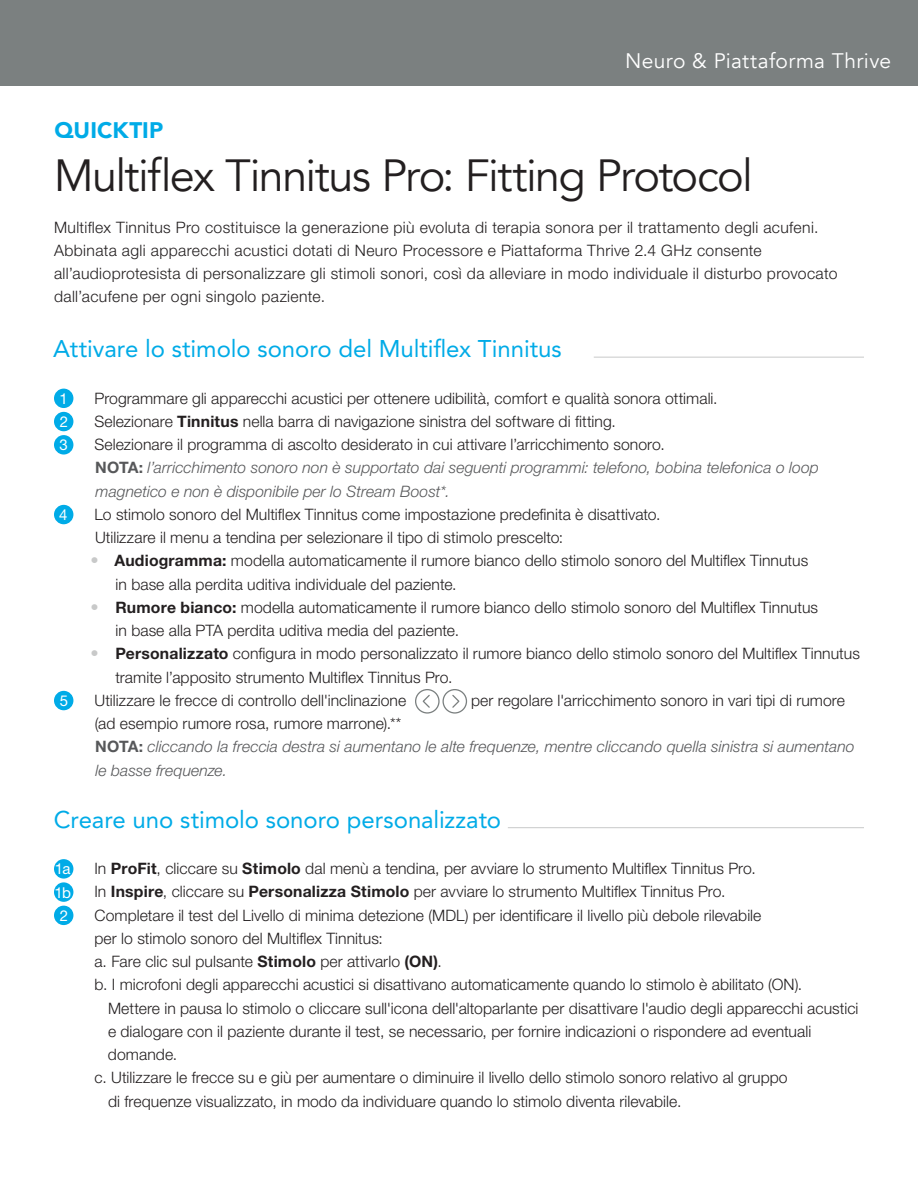
<style>
.page{position:relative;width:918px;height:1188px;background:#fff}
.page>*{position:absolute;margin:0;border:0;box-sizing:border-box;transform-origin:0 0}
.t1{font:45px "Avenir";letter-spacing:-.035em;color:#231f20}
.Section_Header{font:24px "Avenir LT SLI Std Roman";letter-spacing:-.005em;color:#00abe7}
.Bullets_Span_Columns{font:24px "Avenir LT SLI Std Roman";letter-spacing:-.005em;color:#00abe7}
.QuickTIP_Topic_Subheader{font:900 22.5px "Avenir";letter-spacing:.005em;color:#00abe7}
.t2{font:21px "Avenir";letter-spacing:.015em;color:#fff}
.Body_Copy_INDENT{font:300 15.75px/23.2px "Helvetica Neue LT Std";letter-spacing:.005em;color:#231f20}
.Body_Copy_NO_INDENT{font:300 15.75px/23.2px "Helvetica Neue LT Std";letter-spacing:.01em;color:#231f20}
.Note{font:italic 300 15.75px/23.2px "Helvetica Neue LT Std";letter-spacing:.005em;color:#57585a}
.Bullets_Span_Columns-2{font:300 15.75px "Helvetica Neue LT Std";letter-spacing:.005em;color:#231f20}
.Blue_Bubble_Numbers{font:15px "Helvetica Neue LT Std";color:#fff}
.s1{font-weight:700}
.s2{font-weight:700;font-style:normal}
.s3{font-weight:100;font-stretch:condensed;font-size:16.5px;color:#c8c9c9}
</style>
<div class="page">
<hr style="left:594px;top:357px;width:270px;height:1px;background:#c8c9c9">
<hr style="left:508px;top:827px;width:356px;height:1px;background:#c8c9c9">
<div style="left:54px;top:389px;width:19px;height:19px;background:#00abe7;border-radius:50%"></div>
<div style="left:54px;top:412px;width:19px;height:19px;background:#00abe7;border-radius:50%"></div>
<div style="left:54px;top:435px;width:19px;height:20px;background:#00abe7;border-radius:50%"></div>
<div style="left:54px;top:505px;width:19px;height:19px;background:#00abe7;border-radius:50%"></div>
<div style="left:54px;top:691px;width:19px;height:19px;background:#00abe7;border-radius:50%"></div>
<div style="left:415px;top:689px;width:25px;height:25px;border:1px solid #7b8080;border-radius:50%"></div>
<svg style="left:422px;top:694px;width:8px;height:14px"></svg>
<div style="left:442px;top:689px;width:25px;height:25px;border:1px solid #7b8080;border-radius:50%"></div>
<svg style="left:452px;top:695px;width:8px;height:13px"></svg>
<div style="left:54px;top:859px;width:19px;height:20px;background:#00abe7;border-radius:50%"></div>
<div style="left:54px;top:882px;width:19px;height:20px;background:#00abe7;border-radius:50%"></div>
<div style="left:54px;top:906px;width:19px;height:19px;background:#00abe7;border-radius:50%"></div>
<div style="left:0;top:0;width:918px;height:86px;background:#7b8080"></div>
<p class="t2" style="left:625px;top:49px;width:268px">Neuro &amp; Piattaforma Thrive</p>
<p class="QuickTIP_Topic_Subheader" style="left:55px;top:111px;width:110px">QUICKTIP</p>
<p class="t1" style="left:54px;top:149px;width:701px">Multiflex Tinnitus Pro: Fitting Protocol</p>
<p class="Body_Copy_NO_INDENT" style="left:54px;top:215px;width:785px">Multiflex Tinnitus Pro costituisce la generazione più evoluta di terapia sonora per il trattamento degli acufeni.<br>Abbinata agli apparecchi acustici dotati di Neuro Processore e Piattaforma Thrive 2.4 GHz consente all’audioprotesista di personalizzare gli stimoli sonori, così da alleviare in modo individuale il disturbo provocato dall’acufene per ogni singolo paziente.</p>
<p class="Section_Header" style="left:53px;top:335px;width:510px">Attivare lo stimolo sonoro del Multiflex Tinnitus</p>
<p class="Blue_Bubble_Numbers" style="left:59px;top:389px;width:10px">1</p>
<p class="Body_Copy_INDENT" style="left:95px;top:386px;width:625px">Programmare gli apparecchi acustici per ottenere udibilità, comfort e qualità sonora ottimali.</p>
<p class="Blue_Bubble_Numbers" style="left:60px;top:413px;width:10px">2</p>
<p class="Body_Copy_INDENT" style="left:95px;top:409px;width:523px">Selezionare <span class="s1">Tinnitus</span> nella barra di navigazione sinistra del software di fitting.</p>
<p class="Blue_Bubble_Numbers" style="left:60px;top:436px;width:10px">3</p>
<p class="Body_Copy_INDENT" style="left:95px;top:433px;width:572px">Selezionare il programma di ascolto desiderato in cui attivare l’arricchimento sonoro.</p>
<p class="Note" style="left:95px;top:456px;width:725px"><span class="s2">NOTA:</span> l’arricchimento sonoro non è supportato dai seguenti programmi: telefono, bobina telefonica o loop magnetico e non è disponibile per lo Stream Boost*.</p>
<p class="Blue_Bubble_Numbers" style="left:59px;top:506px;width:10px">4</p>
<p class="Body_Copy_INDENT" style="left:95px;top:502px;width:568px">Lo stimolo sonoro del Multiflex Tinnitus come impostazione predefinita è disattivato.<br>Utilizzare il menu a tendina per selezionare il tipo di stimolo prescelto:</p>
<p class="Body_Copy_NO_INDENT" style="left:116px;top:549px;width:694px;text-indent:-25px"><span class="s3">•</span> <span class="s1">Audiogramma:</span> modella automaticamente il rumore bianco dello stimolo sonoro del Multiflex Tinnutus in base alla perdita uditiva individuale del paziente.</p>
<p class="Body_Copy_NO_INDENT" style="left:116px;top:595px;width:704px;text-indent:-25px"><span class="s3">•</span> <span class="s1">Rumore bianco:</span> modella automaticamente il rumore bianco dello stimolo sonoro del Multiflex Tinnutus in base alla PTA perdita uditiva media del paziente.</p>
<p class="Body_Copy_NO_INDENT" style="left:115px;top:642px;width:746px;text-indent:-25px"><span class="s3">•</span> <span class="s1">Personalizzato</span> configura in modo personalizzato il rumore bianco dello stimolo sonoro del Multiflex Tinnutus tramite l’apposito strumento Multiflex Tinnitus Pro.</p>
<p class="Blue_Bubble_Numbers" style="left:60px;top:692px;width:10px">5</p>
<p class="Bullets_Span_Columns-2" style="left:95px;top:691px;width:313px">Utilizzare le frecce di controllo dell'inclinazione</p>
<p class="Bullets_Span_Columns-2" style="left:471px;top:691px;width:375px">per regolare l'arricchimento sonoro in vari tipi di rumore</p>
<p class="Bullets_Span_Columns-2" style="left:95px;top:714px;width:308px">(ad esempio rumore rosa, rumore marrone).**</p>
<p class="Note" style="left:95px;top:735px;width:761px"><span class="s2">NOTA:</span> cliccando la freccia destra si aumentano le alte frequenze, mentre cliccando quella sinistra si aumentano le basse frequenze.</p>
<p class="Bullets_Span_Columns" style="left:54px;top:805px;width:449px">Creare uno stimolo sonoro personalizzato</p>
<p class="Blue_Bubble_Numbers" style="left:55px;top:860px;width:17px">1a</p>
<p class="Body_Copy_INDENT" style="left:95px;top:857px;width:663px">In <span class="s1">ProFit</span>, cliccare su <span class="s1">Stimolo</span> dal menù a tendina, per avviare lo strumento Multiflex Tinnitus Pro.</p>
<p class="Blue_Bubble_Numbers" style="left:55px;top:883px;width:18px">1b</p>
<p class="Body_Copy_INDENT" style="left:95px;top:880px;width:633px">In <span class="s1">Inspire</span>, cliccare su <span class="s1">Personalizza Stimolo</span> per avviare lo strumento Multiflex Tinnitus Pro.</p>
<p class="Blue_Bubble_Numbers" style="left:60px;top:906px;width:10px">2</p>
<p class="Body_Copy_INDENT" style="left:94px;top:903px;width:668px">Completare il test del Livello di minima detezione (MDL) per identificare il livello più debole rilevabile per lo stimolo sonoro del Multiflex Tinnitus:</p>
<p class="Body_Copy_INDENT" style="left:94px;top:950px;width:349px">a. Fare clic sul pulsante <span class="s1">Stimolo</span> per attivarlo <span class="s1">(ON)</span>.</p>
<p class="Body_Copy_INDENT" style="left:108px;top:973px;width:752px;text-indent:-14px">b. I microfoni degli apparecchi acustici si disattivano automaticamente quando lo stimolo è abilitato (ON).<br>Mettere in pausa lo stimolo o cliccare sull'icona dell'altoparlante per disattivare l'audio degli apparecchi acustici e dialogare con il paziente durante il test, se necessario, per fornire indicazioni o rispondere ad eventuali domande.</p>
<p class="Body_Copy_INDENT" style="left:108px;top:1066px;width:681px;text-indent:-14px">c. Utilizzare le frecce su e giù per aumentare o diminuire il livello dello stimolo sonoro relativo al gruppo di frequenze visualizzato, in modo da individuare quando lo stimolo diventa rilevabile.</p>
</div>
